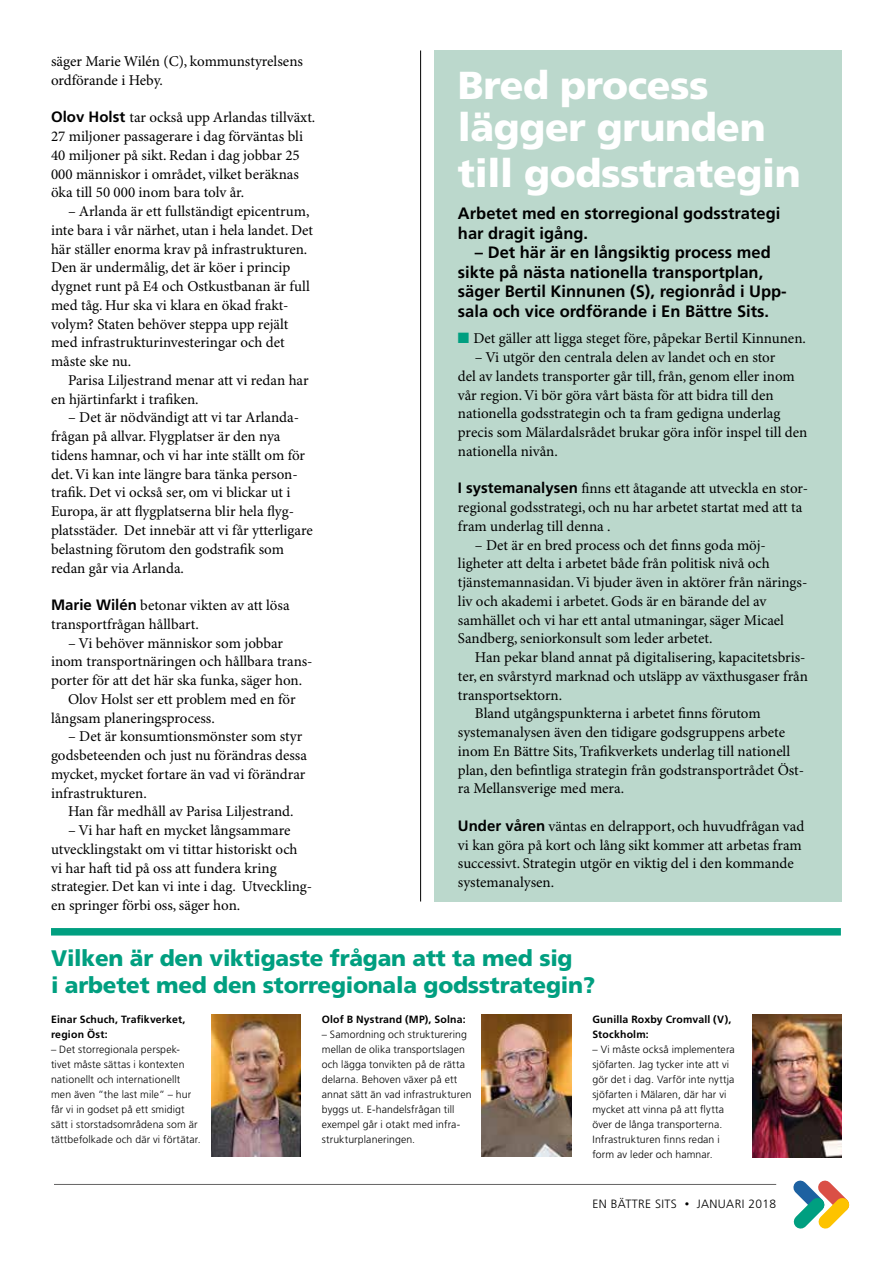
<style>
.page{position:relative;width:893px;height:1263px;background:#fff}
.page>*{position:absolute;margin:0;border:0;box-sizing:border-box;transform-origin:0 0}
.t1{font:900 39px/42px "Frutiger LT Std";letter-spacing:-.01em;color:#fff}
.t2{font:900 22.5px/27px "Frutiger LT Std";letter-spacing:-.01em;color:#009f80}
.t3{font:700 16.5px/19.5px "Frutiger LT Std";color:#000}
.t4{font:15px/18.8px "Minion Pro";color:#000}
.t5{font:300 12px "Frutiger LT Std";letter-spacing:.03em;color:#000}
.t6{font:300 10.5px/15px "Frutiger LT Std";letter-spacing:.01em;color:#000}
.t7{font:700 10.5px/15px "Frutiger LT Std";letter-spacing:.015em;color:#000}
.s1{font-family:"Frutiger LT Std";font-weight:700}
.s2{color:#009f80}
.s3{font-size:9px}
</style>
<div class="page">
<hr style="left:54px;top:1184px;width:722px;height:1px;background:#646363">
<svg style="left:793px;top:1180px;width:56px;height:49px"></svg>
<div style="left:434px;top:50px;width:408px;height:851px;background:#bbd8cc"></div>
<img style="left:211px;top:1015px;width:89px;height:142px">
<img style="left:482px;top:1015px;width:89px;height:142px">
<img style="left:753px;top:1015px;width:89px;height:142px">
<div style="left:51px;top:928px;width:790px;height:7px;background:#009f80"></div>
<hr style="left:420px;top:50px;width:1px;height:851px;background:#000">
<p class="t4" style="left:51px;top:53px;width:253px">säger Marie Wilén (C), kommunstyrelsens ordförande i Heby.</p>
<p class="t4" style="left:51px;top:109px;width:266px"><span class="s1">Olov Holst</span> tar också upp Arlandas tillväxt.<br>27 miljoner passagerare i dag förväntas bli 40 miljoner på sikt. Redan i dag jobbar 25<br>000 människor i området, vilket beräknas öka till 50 000 inom bara tolv år.</p>
<p class="t4" style="left:51px;top:203px;width:264px;text-indent:17px">– Arlanda är ett fullständigt epicentrum, inte bara i vår närhet, utan i hela landet. Det här ställer enorma krav på infrastrukturen.<br>Den är undermålig, det är köer i princip dygnet runt på E4 och Ostkustbanan är full med tåg. Hur ska vi klara en ökad frakt&shy;volym? Staten behöver steppa upp rejält med infrastrukturinvesteringar och det måste ske nu.</p>
<p class="t4" style="left:51px;top:371px;width:259px;text-indent:17px">Parisa Liljestrand menar att vi redan har en hjärtinfarkt i trafiken.</p>
<p class="t4" style="left:51px;top:409px;width:263px;text-indent:17px">– Det är nödvändigt att vi tar Arlanda&shy;frågan på allvar. Flygplatser är den nya tidens hamnar, och vi har inte ställt om för det. Vi kan inte längre bara tänka person&shy;trafik. Det vi också ser, om vi blickar ut i Europa, är att flygplatserna blir hela flyg&shy;platsstäder. Det innebär att vi får ytterligare belastning förutom den godstrafik som redan går via Arlanda.</p>
<p class="t4" style="left:51px;top:596px;width:240px"><span class="s1">Marie Wilén</span> betonar vikten av att lösa transportfrågan hållbart.</p>
<p class="t4" style="left:68px;top:634px;width:217px">– Vi behöver människor som jobbar</p>
<p class="t4" style="left:51px;top:653px;width:263px">inom transportnäringen och hållbara trans-</p>
<p class="t4" style="left:51px;top:671px;width:253px">porter för att det här ska funka, säger hon.</p>
<p class="t4" style="left:68px;top:690px;width:229px">Olov Holst ser ett problem med en för</p>
<p class="t4" style="left:51px;top:709px;width:165px">långsam planeringsprocess.</p>
<p class="t4" style="left:51px;top:728px;width:258px;text-indent:17px">– Det är konsumtionsmönster som styr godsbeteenden och just nu förändras dessa mycket, mycket fortare än vad vi förändrar infrastrukturen.</p>
<p class="t4" style="left:68px;top:803px;width:227px">Han får medhåll av Parisa Liljestrand.</p>
<p class="t4" style="left:51px;top:821px;width:263px;text-indent:17px">– Vi har haft en mycket långsammare utvecklingstakt om vi tittar historiskt och vi har haft tid på oss att fundera kring strategier. Det kan vi inte i dag. Utveckling&shy;en springer förbi oss, säger hon.</p>
<h1 class="t1" style="left:458px;top:64px;width:309px">Bred process lägger grunden</h1>
<h1 class="t1" style="left:458px;top:152px;width:344px">till godsstrategin</h1>
<p class="t3" style="left:458px;top:204px;width:324px">Arbetet med en storregional godsstrategi har dragit igång.</p>
<p class="t3" style="left:458px;top:243px;width:330px;text-indent:17px">– Det här är en långsiktig process med sikte på nästa nationella transportplan, säger Bertil Kinnunen (S), regionråd i Upp&shy;sala och vice ordförande i En Bättre Sits.</p>
<p class="t4" style="left:458px;top:330px;width:350px"><span class="s2">■</span> Det gäller att ligga steget före, påpekar Bertil Kinnunen.</p>
<p class="t4" style="left:458px;top:349px;width:351px;text-indent:17px">– Vi utgör den centrala delen av landet och en stor<br>del av landets transporter går till, från, genom eller inom vår region. Vi bör göra vårt bästa för att bidra till den nationella godsstrategin och ta fram gedigna underlag precis som Mälardalsrådet brukar göra inför inspel till den nationella nivån.</p>
<p class="t4" style="left:458px;top:480px;width:352px"><span class="s1">I systemanalysen</span> finns ett åtagande att utveckla en stor&shy;regional godsstrategi, och nu har arbetet startat med att ta fram underlag till denna .</p>
<p class="t4" style="left:458px;top:536px;width:349px;text-indent:17px">– Det är en bred process och det finns goda möj&shy;ligheter att delta i arbetet både från politisk nivå och tjänstemannasidan. Vi bjuder även in aktörer från närings&shy;liv och akademi i arbetet. Gods är en bärande del av samhället och vi har ett antal utmaningar, säger Micael Sandberg, seniorkonsult som leder arbetet.</p>
<p class="t4" style="left:475px;top:649px;width:332px">Han pekar bland annat på digitalisering, kapacitetsbris-</p>
<p class="t4" style="left:458px;top:667px;width:351px">ter, en svårstyrd marknad och utsläpp av växthusgaser från</p>
<p class="t4" style="left:458px;top:686px;width:106px">transportsektorn.</p>
<p class="t4" style="left:475px;top:705px;width:287px">Bland utgångspunkterna i arbetet finns förutom</p>
<p class="t4" style="left:458px;top:724px;width:329px">systemanalysen även den tidigare godsgruppens arbete</p>
<p class="t4" style="left:458px;top:742px;width:334px">inom En Bättre Sits, Trafikverkets underlag till nationell</p>
<p class="t4" style="left:458px;top:761px;width:348px">plan, den befintliga strategin från godstransportrådet Öst-</p>
<p class="t4" style="left:458px;top:780px;width:168px">ra Mellansverige med mera.</p>
<p class="t4" style="left:458px;top:817px;width:348px"><span class="s1">Under våren</span> väntas en delrapport, och huvudfrågan vad vi kan göra på kort och lång sikt kommer att arbetas fram successivt. Strategin utgör en viktig del i den kommande systemanalysen.</p>
<h2 class="t2" style="left:51px;top:945px;width:546px">Vilken är den viktigaste frågan att ta med sig<br>i arbetet med den storregionala godsstrategin?</h2>
<p class="t7" style="left:51px;top:1012px;width:136px">Einar Schuch, Trafikverket, region Öst:</p>
<p class="t6" style="left:51px;top:1042px;width:151px">– Det storregionala perspek&shy;tivet måste sättas i kontexten nationellt och internationellt men även ”the last mile” – hur får vi in godset på ett smidigt sätt i storstadsområdena som är tättbefolkade och där vi förtätar.</p>
<p class="t7" style="left:322px;top:1012px;width:145px">Olof B Nystrand (MP), Solna:</p>
<p class="t6" style="left:322px;top:1027px;width:151px">– Samordning och strukturering mellan de olika transportslagen och lägga tonvikten på de rätta delarna. Behoven växer på ett annat sätt än vad infrastrukturen byggs ut. E-handelsfrågan till exempel går i otakt med infra&shy;strukturplaneringen.</p>
<p class="t7" style="left:592px;top:1012px;width:140px">Gunilla Roxby Cromvall (V),<br>Stockholm:</p>
<p class="t6" style="left:592px;top:1042px;width:144px">– Vi måste också implementera sjöfarten. Jag tycker inte att vi gör det i dag. Varför inte nyttja sjöfarten i Mälaren, där har vi mycket att vinna på att flytta över de långa transporterna.<br>I nfrastrukturen finns redan i form av leder och hamnar.</p>
<p class="t5" style="left:592px;top:1197px;width:185px">EN bättre sits <span class="s3">•</span> Januari 2018</p>
</div>
